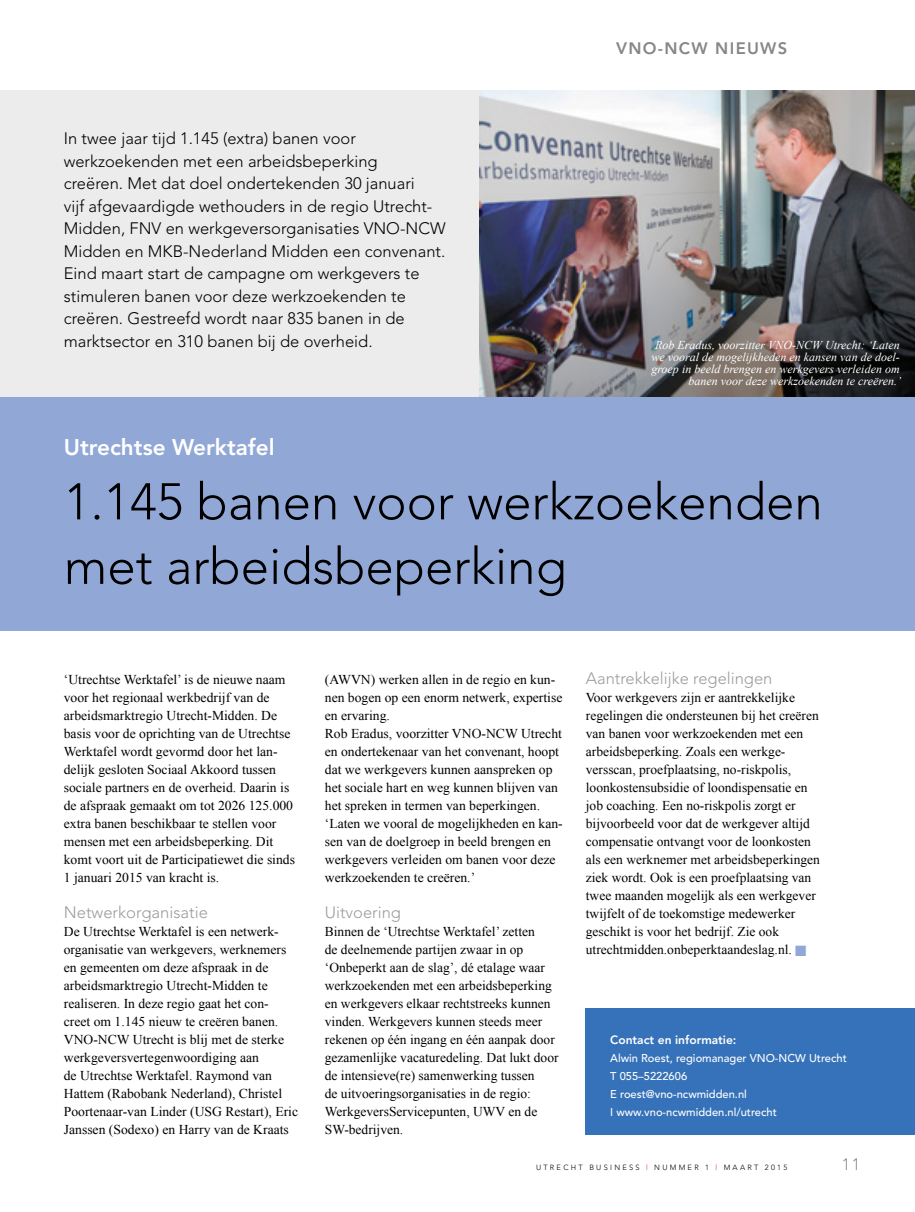
<style>
.page{position:relative;width:915px;height:1212px;background:#fff}
.page>*{position:absolute;margin:0;border:0;box-sizing:border-box;transform-origin:0 0}
.t1{font:300 51px/64.5px "Avenir";color:#000}
.t2{font:800 22.5px "Avenir";color:#fff}
.t3{font:300 16.5px/22.5px "Avenir";color:#000}
.t4{font:300 16.5px "Avenir";color:#9c9c9d}
.t5{font:800 16.5px "Avenir";letter-spacing:.08em;color:#868786}
.t6{font:300 16.5px "Avenir";color:#868786}
.t7{font:13.5px/18px "Times New Roman";color:#000}
.t8{font:italic 12px/12px "Times New Roman";color:#fff;text-align:right}
.t9{font:800 12px "Avenir";color:#fff}
.t10{font:500 11.25px/18px "Avenir";color:#fff}
.t11{font:300 7.5px "Avenir";letter-spacing:.3em;color:#000}
.s1{color:#91a7d6}
.s2{color:#d3050c}
</style>
<div class="page">
<div style="left:0;top:396px;width:914px;height:234px;background:#91a7d6"></div>
<div style="left:585px;top:1008px;width:329px;height:126px;background:#3672b9"></div>
<div style="left:0;top:90px;width:501px;height:306px;background:#ececec"></div>
<img style="left:479px;top:90px;width:435px;height:306px">
<p class="t3" style="left:64px;top:127px;width:383px">In twee jaar tijd 1.145 (extra) banen voor werkzoekenden met een arbeidsbeperking<br>creëren. Met dat doel ondertekenden 30 januari<br>vijf afgevaardigde wethouders in de regio Utrecht-Midden, FNV en werkgeversorganisaties VNO-NCW Midden en MKB-Nederland Midden een convenant.<br>Eind maart start de campagne om werkgevers te stimuleren banen voor deze werkzoekenden te creëren. Gestreefd wordt naar 835 banen in de marktsector en 310 banen bij de overheid.</p>
<p class="t5" style="left:615px;top:39px;width:173px">VNO-NCW NIEUWS</p>
<p class="t8" style="left:651px;top:339px;width:251px">Rob Eradus, voorzitter VNO-NCW Utrecht: ‘Laten we vooral de mogelijkheden en kansen van de doel&shy;groep in beeld brengen en werkgevers verleiden om banen voor deze werkzoekenden te creëren.’</p>
<h2 class="t2" style="left:64px;top:434px;width:212px">Utrechtse Werktafel</h2>
<h1 class="t1" style="left:64px;top:469px;width:760px">1.145 banen voor werkzoekenden met arbeidsbeperking</h1>
<p class="t7" style="left:64px;top:670px;width:233px">‘Utrechtse Werktafel’ is de nieuwe naam voor het regionaal werkbedrijf van de arbeidsmarktregio Utrecht-Midden. De basis voor de oprichting van de Utrechtse Werktafel wordt gevormd door het lan&shy;delijk gesloten Sociaal Akkoord tussen sociale partners en de overheid. Daarin is de afspraak gemaakt om tot 2026 125.000 extra banen beschikbaar te stellen voor mensen met een arbeidsbeperking. Dit komt voort uit de Participatiewet die sinds 1 januari 2015 van kracht is.</p>
<p class="t4" style="left:64px;top:903px;width:146px">Netwerkorganisatie</p>
<p class="t7" style="left:64px;top:922px;width:236px">De Utrechtse Werktafel is een netwerk&shy;organisatie van werkgevers, werknemers en gemeenten om deze afspraak in de arbeidsmarktregio Utrecht-Midden te realiseren. In deze regio gaat het con&shy;creet om 1.145 nieuw te creëren banen.<br>VNO-NCW Utrecht is blij met de sterke werkgeversvertegenwoordiging aan<br>de Utrechtse Werktafel. Raymond van Hattem (Rabobank Nederland), Christel Poortenaar-van Linder (USG Restart), Eric Janssen (Sodexo) en Harry van de Kraats</p>
<p class="t7" style="left:325px;top:670px;width:239px">(AWVN) werken allen in de regio en kun&shy;nen bogen op een enorm netwerk, expertise en ervaring.<br>Rob Eradus, voorzitter VNO-NCW Utrecht en ondertekenaar van het convenant, hoopt dat we werkgevers kunnen aanspreken op het sociale hart en weg kunnen blijven van het spreken in termen van beperkingen. ‘Laten we vooral de mogelijkheden en kan&shy;sen van de doelgroep in beeld brengen en werkgevers verleiden om banen voor deze werkzoekenden te creëren.’</p>
<p class="t4" style="left:325px;top:903px;width:78px">Uitvoering</p>
<p class="t7" style="left:325px;top:922px;width:235px">Binnen de ‘Utrechtse Werktafel’ zetten<br>de deelnemende partijen zwaar in op ‘Onbeperkt aan de slag’, dé etalage waar werkzoekenden met een arbeidsbeperking en werkgevers elkaar rechtstreeks kunnen vinden. Werkgevers kunnen steeds meer rekenen op één ingang en één aanpak door gezamenlijke vacaturedeling. Dat lukt door de intensieve(re) samenwerking tussen<br>de uitvoeringsorganisaties in de regio:<br>WerkgeversServicepunten, UWV en de SW-bedrijven.</p>
<p class="t4" style="left:585px;top:669px;width:188px">Aantrekkelijke regelingen</p>
<p class="t7" style="left:585px;top:688px;width:235px">Voor werkgevers zijn er aantrekkelijke regelingen die ondersteunen bij het creëren van banen voor werkzoekenden met een arbeidsbeperking. Zoals een werkge&shy;versscan, proefplaatsing, no-riskpolis, loonkostensubsidie of loondispensatie en job coaching. Een no-riskpolis zorgt er bijvoorbeeld voor dat de werkgever altijd compensatie ontvangt voor de loonkosten als een werknemer met arbeidsbeperkingen ziek wordt. Ook is een proefplaatsing van twee maanden mogelijk als een werkgever twijfelt of de toekomstige medewerker geschikt is voor het bedrijf. Zie ook utrechtmidden.onbeperktaandeslag.nl. <span class="s1">■</span></p>
<p class="t9" style="left:610px;top:1033px;width:128px">Contact en informatie:</p>
<p class="t10" style="left:610px;top:1049px;width:238px">Alwin Roest, regiomanager VNO-NCW Utrecht<br>T 055–5222606<br>E roest@vno-ncwmidden.nl<br>I www.vno-ncwmidden.nl/utrecht</p>
<p class="t11" style="left:536px;top:1163px;width:253px">UTRECHT BUSINESS <span class="s2">|</span> NUMMER 1 <span class="s2">|</span> MAART 2015</p>
<p class="t6" style="left:841px;top:1155px;width:20px">11</p>
</div>
